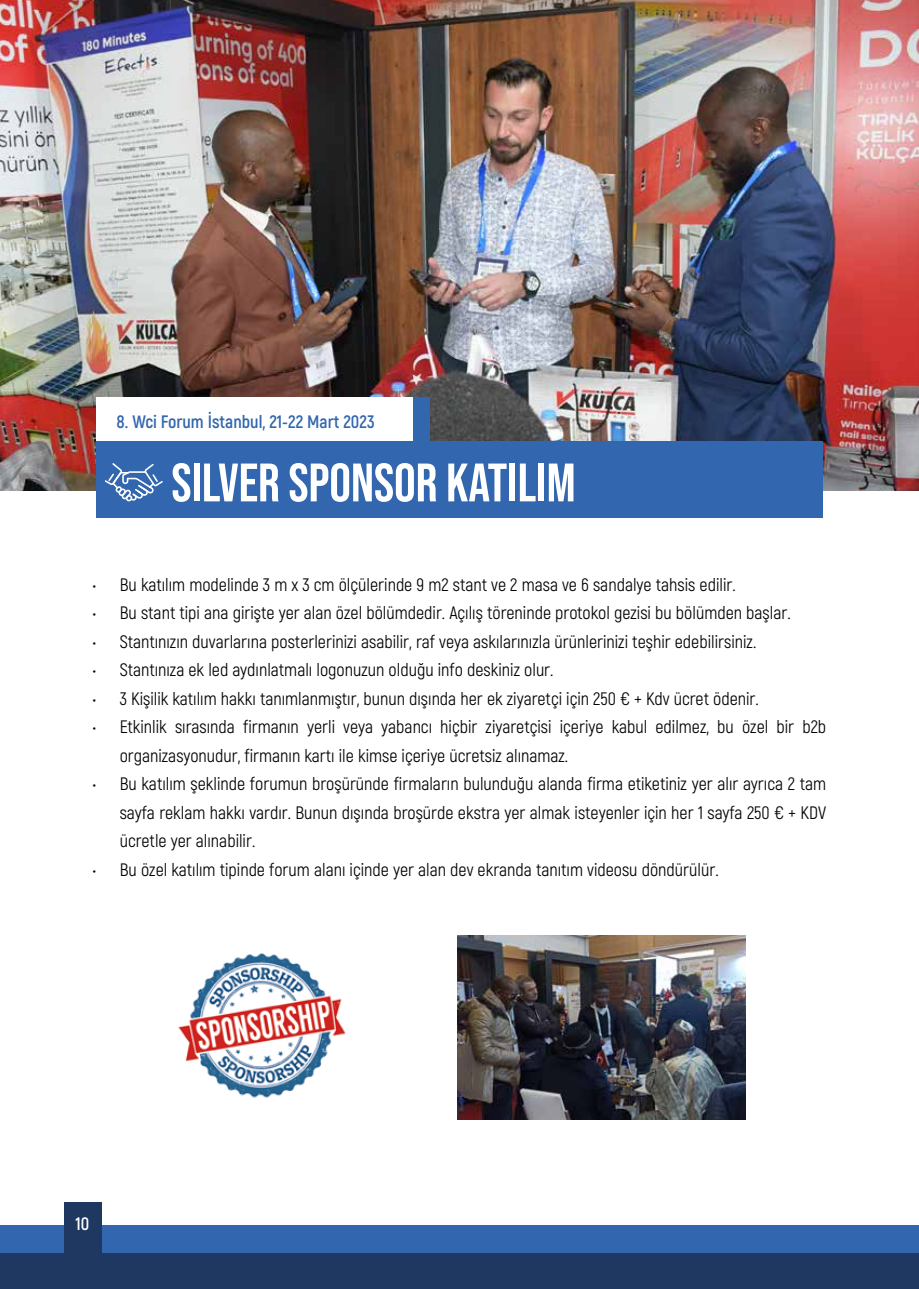
<style>
.page{position:relative;width:919px;height:1289px;background:#fff}
.page>*{position:absolute;margin:0;border:0;box-sizing:border-box;transform-origin:0 0}
.t1{font:700 54px "Bebas Neue Pro";color:#fff}
.t2{font:18px/28.5px "Akrobat";color:#020203}
.t3{font:700 18px "Akrobat";color:#3266af}
.t4{font:700 18px "Akrobat";color:#fff}
</style>
<div class="page">
<div style="left:0;top:1225px;width:918px;height:28px;background:#3266af"></div>
<div style="left:0;top:1253px;width:918px;height:35px;background:#1e3862"></div>
<div style="left:64px;top:1202px;width:37px;height:69px;background:#1e3862"></div>
<img style="left:0;top:0;width:918px;height:491px">
<div style="left:96px;top:441px;width:726px;height:77px;background:#3266af"></div>
<div style="left:96px;top:397px;width:324px;height:44px;background:#fff"></div>
<div style="left:413px;top:397px;width:16px;height:44px;background:#3266af"></div>
<img style="left:458px;top:935px;width:287px;height:184px">
<img style="left:178px;top:953px;width:168px;height:145px">
<svg style="left:105px;top:463px;width:58px;height:38px"></svg>
<p class="t3" style="left:117px;top:410px;width:259px">8. Wci Forum İstanbul, 21-22 Mart 2023</p>
<h1 class="t1" style="left:171px;top:452px;width:405px">SILVER SPONSOR KATILIM</h1>
<p class="t2" style="left:93px;top:570px;width:644px">• Bu katılım modelinde 3 m x 3 cm ölçülerinde 9 m2 stant ve 2 masa ve 6 sandalye tahsis edilir.</p>
<p class="t2" style="left:93px;top:598px;width:699px">• Bu stant tipi ana girişte yer alan özel bölümdedir. Açılış töreninde protokol gezisi bu bölümden başlar.</p>
<p class="t2" style="left:93px;top:627px;width:665px">• Stantınızın duvarlarına posterlerinizi asabilir, raf veya askılarınızla ürünlerinizi teşhir edebilirsiniz.</p>
<p class="t2" style="left:93px;top:655px;width:462px">• Stantınıza ek led aydınlatmalı logonuzun olduğu info deskiniz olur.</p>
<p class="t2" style="left:93px;top:684px;width:667px">• 3 Kişilik katılım hakkı tanımlanmıştır, bunun dışında her ek ziyaretçi için 250 € + Kdv ücret ödenir.</p>
<p class="t2" style="left:120px;top:712px;width:708px;text-indent:-27px">• Etkinlik sırasında firmanın yerli veya yabancı hiçbir ziyaretçisi içeriye kabul edilmez, bu özel bir b2b organizasyonudur, firmanın kartı ile kimse içeriye ücretsiz alınamaz.</p>
<p class="t2" style="left:120px;top:769px;width:708px;text-align:justify;text-indent:-27px">• Bu katılım şeklinde forumun broşüründe firmaların bulunduğu alanda firma etiketiniz yer alır ayrıca 2 tam sayfa reklam hakkı vardır. Bunun dışında broşürde ekstra yer almak isteyenler için her 1 sayfa 250 € + KDV ücretle yer alınabilir.</p>
<p class="t2" style="left:93px;top:855px;width:627px">• Bu özel katılım tipinde forum alanı içinde yer alan dev ekranda tanıtım videosu döndürülür.</p>
<p class="t4" style="left:76px;top:1212px;width:15px">10</p>
</div>
